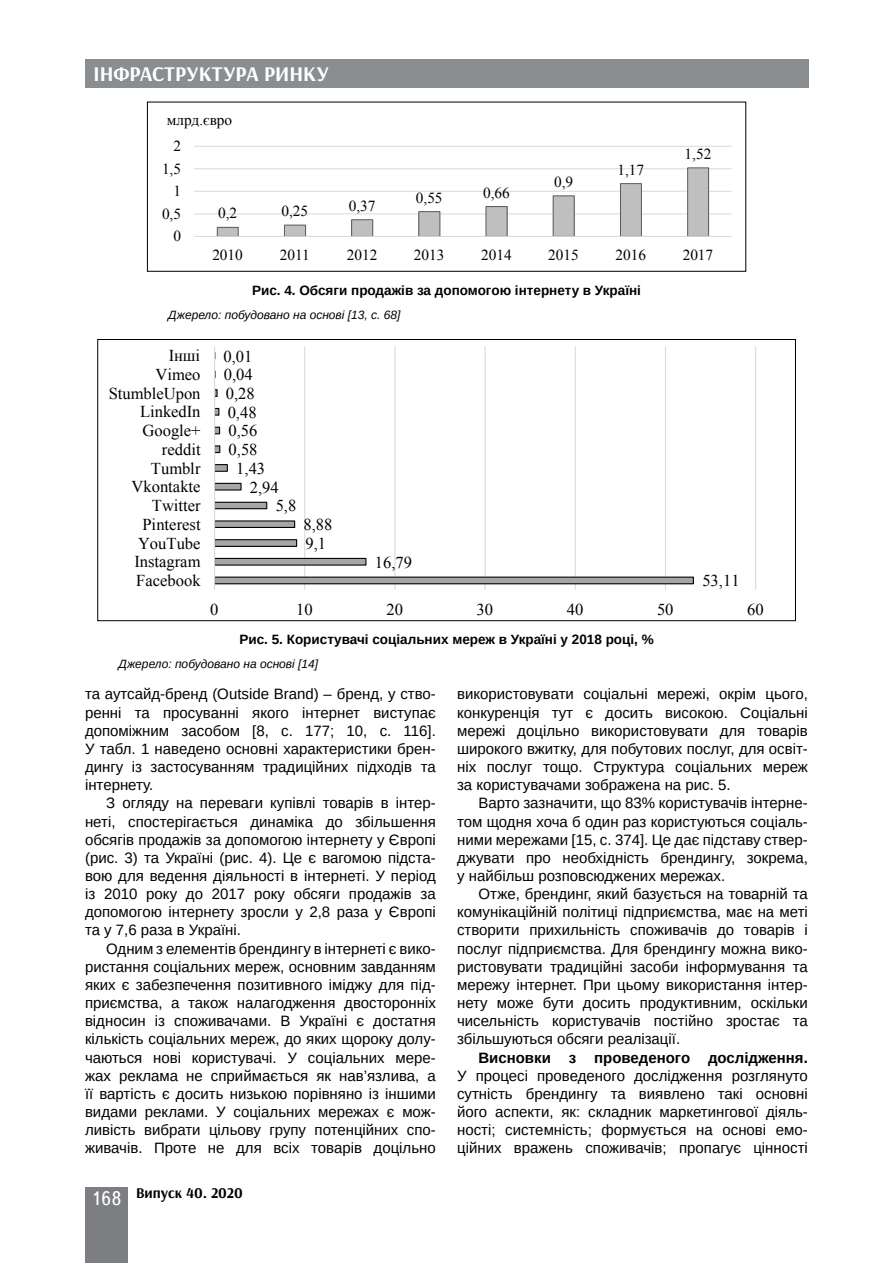
<style>
.page{position:relative;width:893px;height:1263px;background:#fff}
.page>*{position:absolute;margin:0;border:0;box-sizing:border-box;transform-origin:0 0}
.t1{font:700 21px "Arsenal";color:#fff}
.t2{font:16.5px "Times New Roman";color:#000}
.t3{font:15.3px "Times New Roman";color:#000}
.t4{font:15px/18.1px "Arimo";color:#000;text-align:justify}
.t5{font:700 15px "Arimo";color:#000}
.t6{font:700 15px "Arsenal";color:#000}
.t7{font:700 13.5px "Arimo";color:#000}
.t8{font:italic 12px "Arimo";color:#000}
.s1{font-family:"Ukrainian Text";font-weight:400;font-size:19.5px;color:#fff}
</style>
<div class="page">
<div style="left:85px;top:59px;width:723px;height:29px;background:#8b8e90"></div>
<div style="left:85px;top:1186px;width:43px;height:76px;background:#7d7e81"></div>
<hr style="left:194px;top:213px;width:538px;height:1px;background:#d9d9d9">
<hr style="left:194px;top:191px;width:538px;height:1px;background:#d9d9d9">
<hr style="left:194px;top:168px;width:538px;height:1px;background:#d9d9d9">
<hr style="left:194px;top:146px;width:538px;height:1px;background:#d9d9d9">
<div style="left:217px;top:227px;width:21px;height:9px;background:#bfbfbf"></div>
<div style="left:217px;top:227px;width:22px;height:10px;border:1px solid #595959"></div>
<div style="left:284px;top:225px;width:22px;height:11px;background:#bfbfbf"></div>
<div style="left:284px;top:225px;width:22px;height:12px;border:1px solid #595959"></div>
<div style="left:352px;top:220px;width:21px;height:16px;background:#bfbfbf"></div>
<div style="left:351px;top:219px;width:22px;height:18px;border:1px solid #595959"></div>
<div style="left:419px;top:212px;width:21px;height:24px;background:#bfbfbf"></div>
<div style="left:418px;top:211px;width:22px;height:26px;border:1px solid #595959"></div>
<div style="left:486px;top:207px;width:21px;height:29px;background:#bfbfbf"></div>
<div style="left:485px;top:206px;width:23px;height:31px;border:1px solid #595959"></div>
<div style="left:553px;top:196px;width:21px;height:40px;background:#bfbfbf"></div>
<div style="left:553px;top:195px;width:22px;height:42px;border:1px solid #595959"></div>
<div style="left:620px;top:184px;width:21px;height:52px;background:#bfbfbf"></div>
<div style="left:620px;top:183px;width:22px;height:54px;border:1px solid #595959"></div>
<div style="left:688px;top:168px;width:21px;height:68px;background:#bfbfbf"></div>
<div style="left:687px;top:167px;width:22px;height:70px;border:1px solid #595959"></div>
<hr style="left:194px;top:236px;width:538px;height:1px;background:#d9d9d9">
<div style="left:147px;top:102px;width:599px;height:170px;border:1px solid #000"></div>
<hr style="left:304px;top:346px;width:1px;height:244px;background:#d9d9d9">
<hr style="left:394px;top:346px;width:1px;height:244px;background:#d9d9d9">
<hr style="left:485px;top:346px;width:1px;height:244px;background:#d9d9d9">
<hr style="left:575px;top:346px;width:1px;height:244px;background:#d9d9d9">
<hr style="left:665px;top:346px;width:1px;height:244px;background:#d9d9d9">
<hr style="left:755px;top:346px;width:1px;height:244px;background:#d9d9d9">
<div style="left:215px;top:577px;width:478px;height:7px;background:#a6a6a6"></div>
<div style="left:214px;top:577px;width:480px;height:7px;border:1px solid #000"></div>
<div style="left:215px;top:558px;width:151px;height:7px;background:#a6a6a6"></div>
<div style="left:214px;top:558px;width:152px;height:8px;border:1px solid #000"></div>
<div style="left:215px;top:540px;width:82px;height:6px;background:#a6a6a6"></div>
<div style="left:214px;top:539px;width:83px;height:8px;border:1px solid #000"></div>
<div style="left:215px;top:521px;width:80px;height:6px;background:#a6a6a6"></div>
<div style="left:214px;top:520px;width:81px;height:8px;border:1px solid #000"></div>
<div style="left:215px;top:502px;width:52px;height:7px;background:#a6a6a6"></div>
<div style="left:214px;top:502px;width:53px;height:7px;border:1px solid #000"></div>
<div style="left:215px;top:483px;width:26px;height:7px;background:#a6a6a6"></div>
<div style="left:214px;top:483px;width:28px;height:7px;border:1px solid #000"></div>
<div style="left:215px;top:465px;width:12px;height:6px;background:#a6a6a6"></div>
<div style="left:214px;top:464px;width:14px;height:8px;border:1px solid #000"></div>
<div style="left:214px;top:445px;width:6px;height:8px;border:1px solid #000"></div>
<div style="left:214px;top:427px;width:6px;height:7px;border:1px solid #000"></div>
<div style="left:214px;top:408px;width:5px;height:8px;border:1px solid #000"></div>
<svg style="left:215px;top:389px;width:3px;height:8px"></svg>
<hr style="left:214px;top:346px;width:1px;height:244px;background:#d9d9d9">
<h1 class="t1" style="left:94px;top:61px;width:237px">ІНФРАСТРУКТУРА РИНКУ</h1>
<p class="t3" style="left:167px;top:109px;width:67px">млрд.євро</p>
<p class="t3" style="left:173px;top:136px;width:9px">2</p>
<p class="t3" style="left:162px;top:159px;width:21px">1,5</p>
<p class="t3" style="left:173px;top:181px;width:9px">1</p>
<p class="t3" style="left:162px;top:204px;width:21px">0,5</p>
<p class="t3" style="left:173px;top:226px;width:9px">0</p>
<p class="t3" style="left:218px;top:203px;width:21px">0,2</p>
<p class="t3" style="left:281px;top:201px;width:28px">0,25</p>
<p class="t3" style="left:349px;top:195px;width:28px">0,37</p>
<p class="t3" style="left:416px;top:187px;width:28px">0,55</p>
<p class="t3" style="left:483px;top:182px;width:28px">0,66</p>
<p class="t3" style="left:554px;top:171px;width:21px">0,9</p>
<p class="t3" style="left:617px;top:159px;width:28px">1,17</p>
<p class="t3" style="left:685px;top:143px;width:28px">1,52</p>
<p class="t3" style="left:212px;top:244px;width:32px">2010</p>
<p class="t3" style="left:280px;top:244px;width:31px">2011</p>
<p class="t3" style="left:347px;top:244px;width:32px">2012</p>
<p class="t3" style="left:414px;top:244px;width:32px">2013</p>
<p class="t3" style="left:481px;top:244px;width:32px">2014</p>
<p class="t3" style="left:548px;top:244px;width:32px">2015</p>
<p class="t3" style="left:615px;top:244px;width:32px">2016</p>
<p class="t3" style="left:683px;top:244px;width:32px">2017</p>
<p class="t7" style="left:252px;top:281px;width:390px">Рис. 4. Обсяги продажів за допомогою інтернету в Україні</p>
<p class="t8" style="left:168px;top:306px;width:234px">Джерело: побудовано на основі [13, с. 68]</p>
<p class="t2" style="left:169px;top:345px;width:33px">Інші</p>
<p class="t2" style="left:223px;top:345px;width:30px">0,01</p>
<p class="t2" style="left:156px;top:363px;width:47px">Vimeo</p>
<p class="t2" style="left:224px;top:364px;width:30px">0,04</p>
<p class="t2" style="left:109px;top:382px;width:93px">StumbleUpon</p>
<p class="t2" style="left:226px;top:382px;width:30px">0,28</p>
<p class="t2" style="left:140px;top:401px;width:62px">LinkedIn</p>
<p class="t2" style="left:228px;top:401px;width:30px">0,48</p>
<p class="t2" style="left:143px;top:419px;width:59px">Google+</p>
<p class="t2" style="left:228px;top:420px;width:30px">0,56</p>
<p class="t2" style="left:162px;top:438px;width:40px">reddit</p>
<p class="t2" style="left:229px;top:439px;width:30px">0,58</p>
<p class="t2" style="left:151px;top:457px;width:51px">Tumblr</p>
<p class="t2" style="left:236px;top:457px;width:30px">1,43</p>
<p class="t2" style="left:132px;top:476px;width:70px">Vkontakte</p>
<p class="t2" style="left:250px;top:476px;width:30px">2,94</p>
<p class="t2" style="left:152px;top:494px;width:51px">Twitter</p>
<p class="t2" style="left:276px;top:495px;width:22px">5,8</p>
<p class="t2" style="left:142px;top:513px;width:60px">Pinterest</p>
<p class="t2" style="left:303px;top:513px;width:30px">8,88</p>
<p class="t2" style="left:138px;top:532px;width:64px">YouTube</p>
<p class="t2" style="left:305px;top:532px;width:22px">9,1</p>
<p class="t2" style="left:135px;top:551px;width:67px">Instagram</p>
<p class="t2" style="left:375px;top:551px;width:39px">16,79</p>
<p class="t2" style="left:136px;top:569px;width:66px">Facebook</p>
<p class="t2" style="left:702px;top:570px;width:39px">53,11</p>
<p class="t2" style="left:210px;top:598px;width:10px">0</p>
<p class="t2" style="left:296px;top:598px;width:18px">10</p>
<p class="t2" style="left:386px;top:598px;width:18px">20</p>
<p class="t2" style="left:477px;top:598px;width:18px">30</p>
<p class="t2" style="left:567px;top:598px;width:18px">40</p>
<p class="t2" style="left:657px;top:598px;width:18px">50</p>
<p class="t2" style="left:747px;top:598px;width:18px">60</p>
<p class="t7" style="left:239px;top:630px;width:416px">Рис. 5. Користувачі соціальних мереж в Україні у 2018 році, %</p>
<p class="t8" style="left:119px;top:656px;width:201px">Джерело: побудовано на основі [14]</p>
<p class="t4" style="left:85px;top:685px;width:352px">та аутсайд-бренд (Outside Brand) – бренд, у ство&shy;ренні та просуванні якого інтернет виступає допоміжним засобом [8, с. 177; 10, с. 116].<br>У табл. 1 наведено основні характеристики брен&shy;дингу із застосуванням традиційних підходів та інтернету.</p>
<p class="t4" style="left:85px;top:794px;width:352px;text-indent:21px">З огляду на переваги купівлі товарів в інтер&shy;неті, спостерігається динаміка до збільшення обсягів продажів за допомогою інтернету у Європі (рис. 3) та Україні (рис. 4). Це є вагомою підста&shy;вою для ведення діяльності в інтернеті. У період із 2010 року до 2017 року обсяги продажів за допомогою інтернету зросли у 2,8 раза у Європі та у 7,6 раза в Україні.</p>
<p class="t4" style="left:85px;top:939px;width:352px;text-indent:21px">Одним з елементів брендингу в інтернеті є вико&shy;ристання соціальних мереж, основним завданням яких є забезпечення позитивного іміджу для під&shy;приємства, а також налагодження двосторонніх відносин із споживачами. В Україні є достатня кількість соціальних мереж, до яких щороку долу&shy;чаються нові користувачі. У соціальних мере&shy;жах реклама не сприймається як нав’язлива, а її вартість є досить низькою порівняно із іншими видами реклами. У соціальних мережах є мож&shy;ливість вибрати цільову групу потенційних спо&shy;живачів. Проте не для всіх товарів доцільно</p>
<p class="t6" style="left:91px;top:1183px;width:153px"><span class="s1">168</span> Випуск 40. 2020</p>
<p class="t4" style="left:457px;top:685px;width:352px">використовувати соціальні мережі, окрім цього, конкуренція тут є досить високою. Соціальні мережі доцільно використовувати для товарів широкого вжитку, для побутових послуг, для освіт&shy;ніх послуг тощо. Структура соціальних мереж за користувачами зображена на рис. 5.</p>
<p class="t4" style="left:457px;top:794px;width:352px;text-indent:21px">Варто зазначити, що 83% користувачів інтерне&shy;том щодня хоча б один раз користуються соціаль&shy;ними мережами [15, с. 374]. Це дає підставу ствер&shy;джувати про необхідність брендингу, зокрема, у найбільш розповсюджених мережах.</p>
<p class="t4" style="left:457px;top:885px;width:352px;text-indent:21px">Отже, брендинг, який базується на товарній та комунікаційній політиці підприємства, має на меті створити прихильність споживачів до товарів і послуг підприємства. Для брендингу можна вико&shy;ристовувати традиційні засоби інформування та мережу інтернет. При цьому використання інтер&shy;нету може бути досить продуктивним, оскільки чисельність користувачів постійно зростає та збільшуються обсяги реалізації.</p>
<p class="t5" style="left:478px;top:1047px;width:331px">Висновки з проведеного дослідження.</p>
<p class="t4" style="left:457px;top:1066px;width:352px">У процесі проведеного дослідження розглянуто сутність брендингу та виявлено такі основні його аспекти, як: складник маркетингової діяль&shy;ності; системність; формується на основі емо&shy;ційних вражень споживачів; пропагує цінності</p>
</div>
